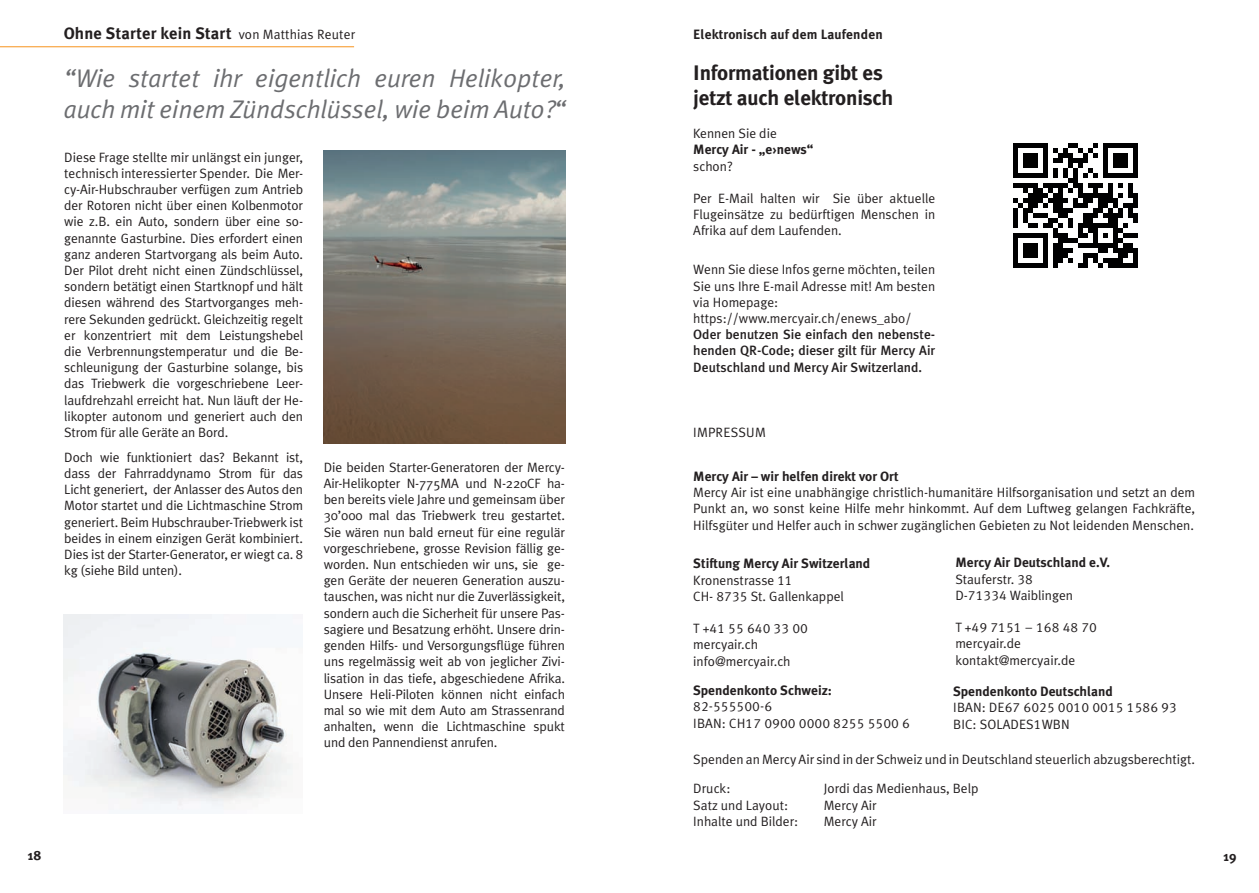
<style>
.page{position:relative;width:1259px;height:893px;background:#fff}
.page>*{position:absolute;margin:0;border:0;box-sizing:border-box;transform-origin:0 0}
.t1{font:italic 25.5px/30.6px "Meta Plus Normal";color:#6c6d70}
.t2{font:700 21px/25.2px "Meta Plus";letter-spacing:-.01em;color:#231f20}
.t3{font:700 16.5px "Meta Plus";letter-spacing:.01em;color:#231f20}
.t4{font:13.5px/16.2px "Meta Plus Normal";color:#231f20;text-align:justify}
.t5{font:700 13.5px "Meta Plus";color:#231f20}
.t6{font:500 13.5px/16.2px "Meta Plus";color:#231f20;text-align:justify}
.t7{font:13.5px/16.2px "Meta Correspondence Pro";color:#231f20}
.s1{font-family:"Meta Plus Normal";font-weight:400;font-size:13.5px}
.s2{font-family:"Meta Correspondence Pro"}
.s3{font-family:"Meta Plus Normal"}
</style>
<div class="page">
<img style="left:1013px;top:143px;width:125px;height:125px">
<hr style="left:0;top:46px;width:354px;height:1px;background:#f7931d">
<img style="left:324px;top:151px;width:241px;height:293px">
<img style="left:64px;top:615px;width:229px;height:195px">
<p class="t3" style="left:64px;top:24px;width:293px">Ohne Starter kein Start <span class="s1">von Matthias Reuter</span></p>
<h1 class="t1" style="left:64px;top:63px;width:503px">“Wie startet ihr eigentlich euren Helikopter, auch mit einem Zündschlüssel, wie beim Auto?“</h1>
<p class="t4" style="left:64px;top:149px;width:240px">Diese Frage stellte mir unlängst ein junger, technisch interessierter Spender. Die Mer&shy;cy-Air-Hubschrauber verfügen zum Antrieb der Rotoren nicht über einen Kolbenmotor wie z.B. ein Auto, sondern über eine so&shy;genannte Gasturbine. Dies erfordert einen ganz anderen Startvorgang als beim Auto.<br>Der Pilot dreht nicht einen Zündschlüssel, sondern betätigt einen Startknopf und hält diesen während des Startvorganges meh&shy;rere Sekunden gedrückt. Gleichzeitig regelt er konzentriert mit dem Leistungshebel die Verbrennungstemperatur und die Be&shy;schleunigung der Gasturbine solange, bis das Triebwerk die vorgeschriebene Leer&shy;laufdrehzahl erreicht hat. Nun läuft der He&shy;likopter autonom und generiert auch den Strom für alle Geräte an Bord.</p>
<p class="t4" style="left:64px;top:449px;width:240px">Doch wie funktioniert das? Bekannt ist, dass der Fahrraddynamo Strom für das Licht generiert, der Anlasser des Autos den Motor startet und die Lichtmaschine Strom generiert. Beim Hubschrauber-Triebwerk ist beides in einem einzigen Gerät kombiniert.<br>Dies ist der Starter-Generator, er wiegt ca. 8 kg (siehe Bild unten).</p>
<p class="t4" style="left:324px;top:459px;width:243px">Die beiden Starter-Generatoren der Mercy-Air-Helikopter N-775MA und N-220CF ha&shy;ben bereits viele Jahre und gemeinsam über 30’000 mal das Triebwerk treu gestartet.<br>Sie wären nun bald erneut für eine regulär vorgeschriebene, grosse Revision fällig ge&shy;worden. Nun entschieden wir uns, sie ge&shy;gen Geräte der neueren Generation auszu&shy;tauschen, was nicht nur die Zuverlässigkeit, sondern auch die Sicherheit für unsere Pas&shy;sagiere und Besatzung erhöht. Unsere drin&shy;genden Hilfs- und Versorgungsflüge führen uns regelmässig weit ab von jeglicher Zivi&shy;lisation in das tiefe, abgeschiedene Afrika.<br>Unsere Heli-Piloten können nicht einfach mal so wie mit dem Auto am Strassenrand anhalten, wenn die Lichtmaschine spukt und den Pannendienst anrufen.</p>
<p class="t5" style="left:693px;top:27px;width:191px">Elektronisch auf dem Laufenden</p>
<h2 class="t2" style="left:693px;top:60px;width:202px">Informationen gibt es jetzt auch elektronisch</h2>
<p class="t4" style="left:693px;top:125px;width:85px">Kennen Sie die</p>
<p class="t5" style="left:693px;top:142px;width:122px">Mercy Air - „e›news“</p>
<p class="t4" style="left:693px;top:158px;width:41px">schon?</p>
<p class="t4" style="left:693px;top:190px;width:243px">Per E-Mail halten wir Sie über aktuelle Flugeinsätze zu bedürftigen Menschen in Afrika auf dem Laufenden.</p>
<p class="t4" style="left:693px;top:261px;width:243px;text-align:left">Wenn Sie diese Infos gerne möchten, teilen Sie uns Ihre E-mail Adresse mit! Am besten via Homepage: https://www.mercyair.ch/enews_abo/</p>
<p class="t6" style="left:693px;top:326px;width:243px">Oder benutzen Sie einfach den nebenste&shy;henden QR-Code; dieser gilt für Mercy Air Deutschland und Mercy Air Switzerland.</p>
<p class="t4" style="left:693px;top:424px;width:74px">IMPRESSUM</p>
<p class="t5" style="left:693px;top:469px;width:207px">Mercy Air – wir helfen direkt vor Ort</p>
<p class="t4" style="left:693px;top:484px;width:503px">Mercy Air ist eine unabhängige christlich-humanitäre Hilfsorganisation und setzt an dem Punkt an, wo sonst keine Hilfe mehr hinkommt. Auf dem Luftweg gelangen Fachkräfte, Hilfsgüter und Helfer auch in schwer zugänglichen Gebieten zu Not leidenden Menschen.</p>
<p class="t5" style="left:955px;top:555px;width:156px">Mercy Air Deutschland e.V.</p>
<p class="t4" style="left:955px;top:571px;width:119px">Stauferstr. <span class="s2">38<br></span>D-<span class="s2">71334</span> Waiblingen</p>
<p class="t7" style="left:955px;top:618px;width:143px"><span class="s3">T +</span>49 7151 – 168 48 70</p>
<p class="t4" style="left:955px;top:635px;width:121px">mercyair.de kontakt@mercyair.de</p>
<p class="t5" style="left:693px;top:556px;width:179px">Stiftung Mercy Air Switzerland</p>
<p class="t4" style="left:693px;top:572px;width:152px">Kronenstrasse <span class="s2">11<br></span>CH- <span class="s2">8735</span> St. Gallenkappel</p>
<p class="t7" style="left:693px;top:620px;width:116px"><span class="s3">T +</span>41 55 640 33 00</p>
<p class="t4" style="left:693px;top:636px;width:99px">mercyair.ch info@mercyair.ch</p>
<p class="t5" style="left:693px;top:683px;width:140px">Spendenkonto Schweiz:</p>
<p class="t7" style="left:693px;top:698px;width:218px">82-555500-6<br><span class="s3">IBAN:</span> CH17 0900 0000 8255 5500 6</p>
<p class="t5" style="left:953px;top:684px;width:161px">Spendenkonto Deutschland</p>
<p class="t7" style="left:953px;top:699px;width:225px"><span class="s3">IBAN:</span> DE67 6025 0010 0015 1586 93</p>
<p class="t4" style="left:953px;top:716px;width:118px">BIC: SOLADES<span class="s2">1</span>WBN</p>
<p class="t4" style="left:693px;top:751px;width:503px">Spenden an Mercy Air sind in der Schweiz und in Deutschland steuerlich abzugsberechtigt.</p>
<p class="t4" style="left:693px;top:780px;width:39px">Druck:</p>
<p class="t4" style="left:824px;top:780px;width:156px">Jordi das Medienhaus, Belp</p>
<p class="t4" style="left:693px;top:797px;width:96px">Satz und Layout:</p>
<p class="t4" style="left:824px;top:797px;width:54px">Mercy Air</p>
<p class="t4" style="left:693px;top:813px;width:106px">Inhalte und Bilder:</p>
<p class="t4" style="left:824px;top:813px;width:54px">Mercy Air</p>
<p class="t5" style="left:28px;top:848px;width:15px">18</p>
<p class="t5" style="left:1223px;top:848px;width:15px">19</p>
</div>
